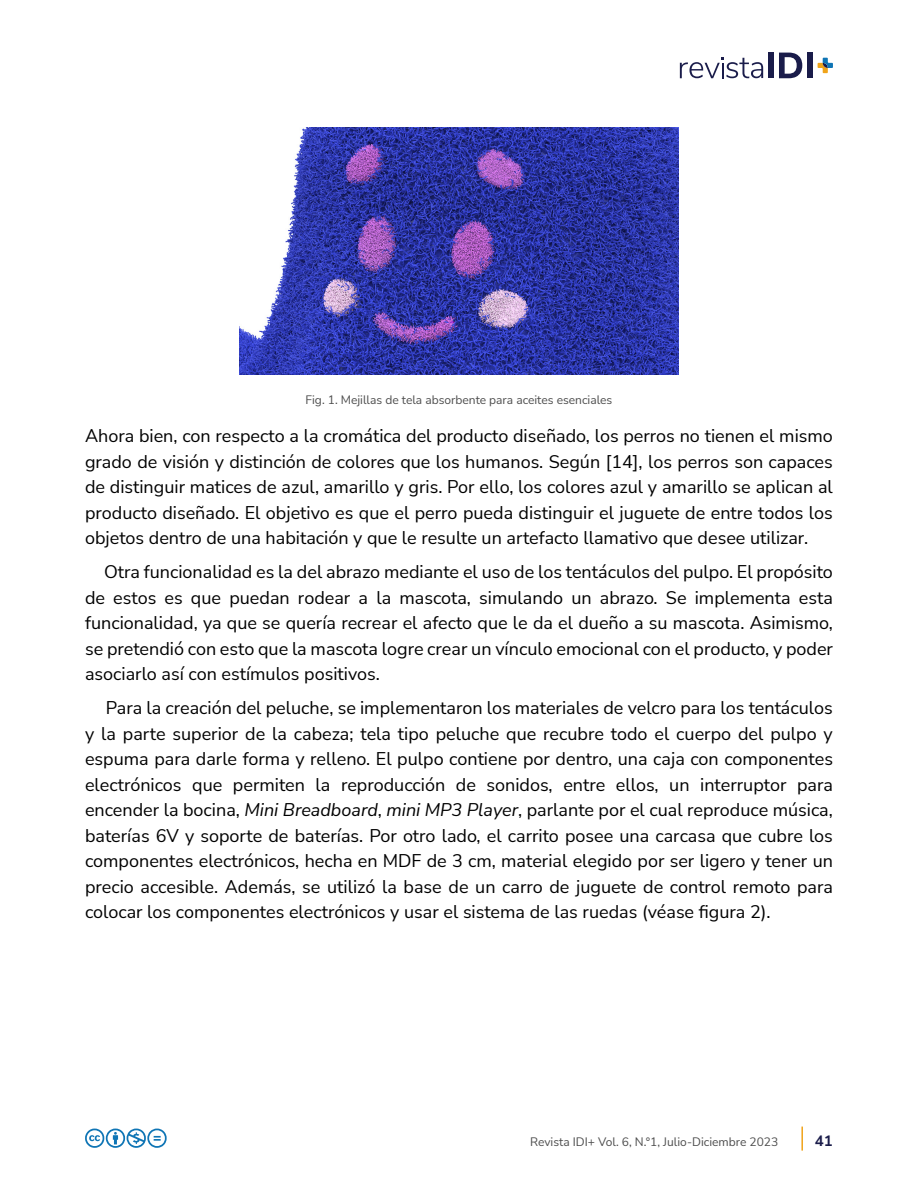
<style>
.page{position:relative;width:918px;height:1188px;background:#fff}
.page>*{position:absolute;margin:0;border:0;box-sizing:border-box;transform-origin:0 0}
.Parrafo{font:18px/25.5px "Nunito Sans";color:#000;text-align:justify}
.t1{font:700 15px "Nunito Sans";color:#1a1c4a}
.Figura{font:12px "Nunito Sans";color:#4d4d4d}
.s1{font-style:italic}
</style>
<div class="page">
<hr style="left:801px;top:1127px;width:2px;height:24px;background:#f0a31a">
<svg style="left:818px;top:58px;width:15px;height:15px"></svg>
<div style="left:768px;top:53px;width:6px;height:25px;background:#1a1c4a"></div>
<svg style="left:779px;top:53px;width:23px;height:25px"></svg>
<div style="left:807px;top:53px;width:5px;height:25px;background:#1a1c4a"></div>
<svg style="left:680px;top:58px;width:83px;height:20px"></svg>
<svg style="left:85px;top:1129px;width:82px;height:19px"></svg>
<img style="left:240px;top:128px;width:438px;height:246px">
<p class="Figura" style="left:306px;top:392px;width:308px">Fig. 1. Mejillas de tela absorbente para aceites esenciales</p>
<p class="Parrafo" style="left:85px;top:423px;width:749px">Ahora bien, con respecto a la cromática del producto diseñado, los perros no tienen el mismo grado de visión y distinción de colores que los humanos. Según [14], los perros son capaces de distinguir matices de azul, amarillo y gris. Por ello, los colores azul y amarillo se aplican al producto diseñado. El objetivo es que el perro pueda distinguir el juguete de entre todos los objetos dentro de una habitación y que le resulte un artefacto llamativo que desee utilizar.</p>
<p class="Parrafo" style="left:85px;top:559px;width:749px;text-indent:19px">Otra funcionalidad es la del abrazo mediante el uso de los tentáculos del pulpo. El propósito de estos es que puedan rodear a la mascota, simulando un abrazo. Se implementa esta funcionalidad, ya que se quería recrear el afecto que le da el dueño a su mascota. Asimismo, se pretendió con esto que la mascota logre crear un vínculo emocional con el producto, y poder asociarlo así con estímulos positivos.</p>
<p class="Parrafo" style="left:85px;top:695px;width:749px;text-indent:21px">Para la creación del peluche, se implementaron los materiales de velcro para los tentáculos y la parte superior de la cabeza; tela tipo peluche que recubre todo el cuerpo del pulpo y espuma para darle forma y relleno. El pulpo contiene por dentro, una caja con componentes electrónicos que permiten la reproducción de sonidos, entre ellos, un interruptor para encender la bocina, <span class="s1">Mini Breadboard</span>, <span class="s1">mini MP3 Player</span>, parlante por el cual reproduce música, baterías 6V y soporte de baterías. Por otro lado, el carrito posee una carcasa que cubre los componentes electrónicos, hecha en MDF de 3 cm, material elegido por ser ligero y tener un precio accesible. Además, se utilizó la base de un carro de juguete de control remoto para colocar los componentes electrónicos y usar el sistema de las ruedas (véase figura 2).</p>
<p class="Figura" style="left:530px;top:1133px;width:250px">Revista IDI+ Vol. 6, N.°1, Julio-Diciembre 2023</p>
<p class="t1" style="left:815px;top:1130px;width:19px">41</p>
</div>
